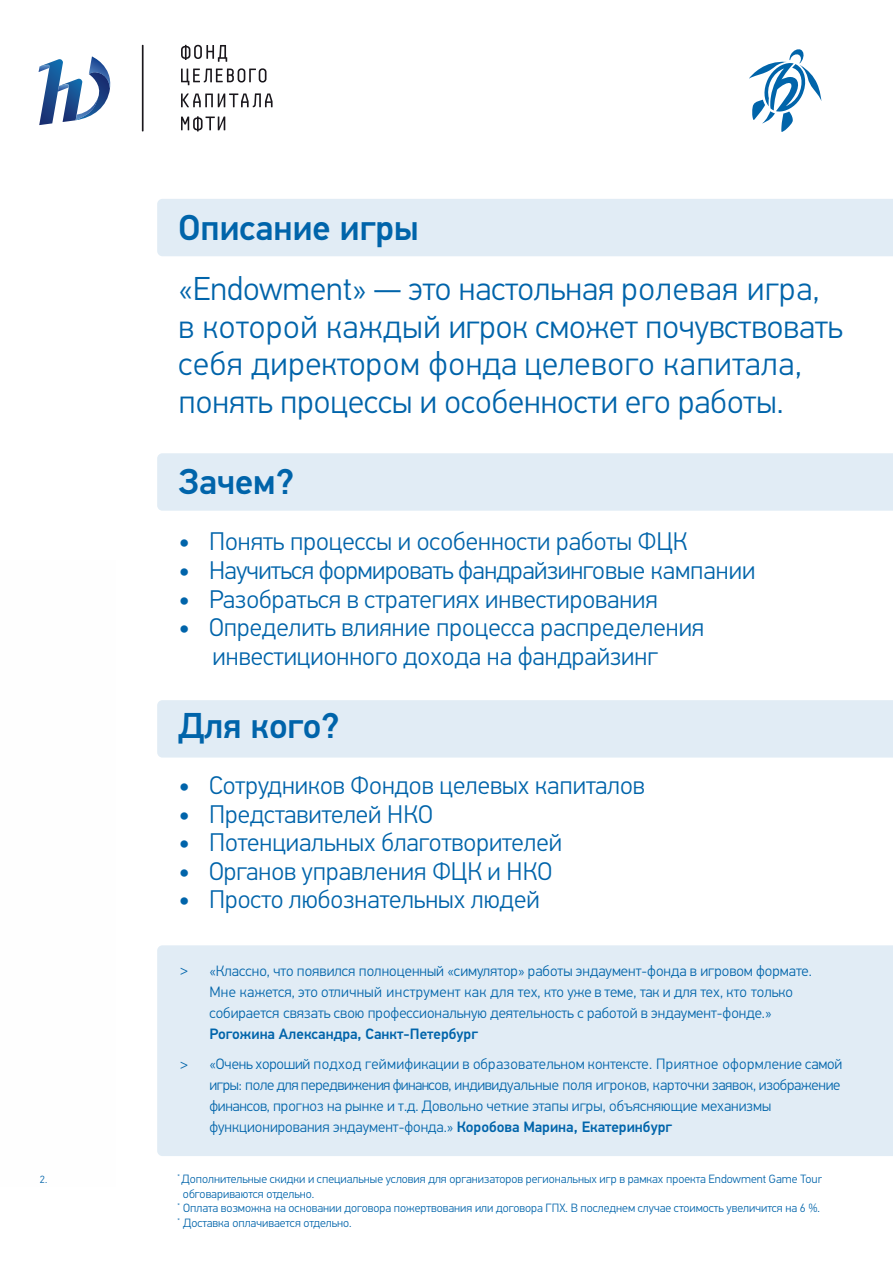
<style>
.page{position:relative;width:893px;height:1263px;background:#fff}
.page>*{position:absolute;margin:0;border:0;box-sizing:border-box;transform-origin:0 0}
.t1{font:500 36px "PF Din Text Universal";color:#0064aa}
.t2{font:300 33.15px/37.8px "PF Din Text Universal";color:#0064aa}
.t3{font:300 25.5px/28.5px "PF Din Text Universal";color:#0064aa;text-align:center}
.t4{font:300 25.5px "PF Din Text Universal";letter-spacing:-.02em;color:#0064aa}
.t5{font:300 16.5px "PF Din Text Universal";color:#0064aa}
.t6{font:300 15px/21px "PF Din Text Universal";color:#0064aa}
.t7{font:500 15px "PF Din Text Universal";color:#0064aa}
.t8{font:300 12px/15px "PF Din Text Universal";color:#0064aa}
.t9{font:300 10.5px "PF Din Text Universal";color:#0064aa}
.s1{font-weight:500}
</style>
<div class="page">
<hr style="left:142px;top:45px;width:2px;height:86px;background:#1a171c">
<svg style="left:181px;top:68px;width:85px;height:17px"></svg>
<svg style="left:181px;top:45px;width:46px;height:17px"></svg>
<svg style="left:181px;top:93px;width:92px;height:14px"></svg>
<svg style="left:181px;top:116px;width:44px;height:15px"></svg>
<svg style="left:39px;top:56px;width:72px;height:69px"></svg>
<svg style="left:749px;top:49px;width:72px;height:83px"></svg>
<div style="left:157px;top:453px;width:736px;height:58px;background:#e1ecf5"></div>
<div style="left:157px;top:199px;width:736px;height:57px;background:#e1ecf5"></div>
<div style="left:157px;top:700px;width:736px;height:58px;background:#e1ecf5"></div>
<div style="left:157px;top:945px;width:736px;height:211px;background:#e1ecf5"></div>
<p class="t9" style="left:40px;top:1173px;width:9px">2.</p>
<h1 class="t1" style="left:178px;top:205px;width:242px">Описание игры</h1>
<h2 class="t2" style="left:178px;top:272px;width:666px">«Endowment» — это настольная ролевая игра, в которой каждый игрок сможет почувствовать себя директором фонда целевого капитала, понять процессы и особенности его работы.</h2>
<h1 class="t1" style="left:178px;top:459px;width:117px">Зачем?</h1>
<h3 class="t3" style="left:178px;top:529px;width:511px"><span class="s1">•</span> Понять процессы и особенности работы ФЦК</h3>
<h3 class="t4" style="left:178px;top:555px;width:578px"><span class="s1">•</span> Научиться формировать фандрайзинговые кампании</h3>
<h3 class="t3" style="left:178px;top:586px;width:481px"><span class="s1">•</span> Разобраться в стратегиях инвестирования</h3>
<h3 class="t3" style="left:178px;top:615px;width:527px"><span class="s1">•</span> Определить влияние процесса распределения инвестиционного дохода на фандрайзинг</h3>
<h1 class="t1" style="left:178px;top:703px;width:163px">Для кого?</h1>
<h3 class="t3" style="left:178px;top:773px;width:468px"><span class="s1">•</span> Сотрудников Фондов целевых капиталов</h3>
<h3 class="t3" style="left:178px;top:801px;width:256px"><span class="s1">•</span> Представителей НКО</h3>
<h3 class="t3" style="left:178px;top:830px;width:385px"><span class="s1">•</span> Потенциальных благотворителей</h3>
<h3 class="t3" style="left:178px;top:859px;width:375px"><span class="s1">•</span> Органов управления ФЦК и НКО</h3>
<h3 class="t3" style="left:178px;top:887px;width:363px"><span class="s1">•</span> Просто любознательных людей</h3>
<p class="t5" style="left:180px;top:961px;width:9px">&gt;</p>
<p class="t5" style="left:180px;top:1054px;width:9px">&gt;</p>
<p class="t6" style="left:209px;top:961px;width:604px">«Классно, что появился полноценный «симулятор» работы эндаумент-фонда в игровом формате.<br>Мне кажется, это отличный инструмент как для тех, кто уже в теме, так и для тех, кто только собирается связать свою профессиональную деятельность с работой в эндаумент-фонде.»</p>
<p class="t7" style="left:209px;top:1024px;width:270px">Рогожина Александра, Санкт-Петербург</p>
<p class="t6" style="left:209px;top:1054px;width:634px">«Очень хороший подход геймификации в образовательном контексте. Приятное оформление самой игры: поле для передвижения финансов, индивидуальные поля игроков, карточки заявок, изображение финансов, прогноз на рынке и т.д. Довольно четкие этапы игры, объясняющие механизмы функционирования эндаумент-фонда.» <span class="s1">Коробова Марина, Екатеринбург</span></p>
<p class="t8" style="left:183px;top:1172px;width:640px;text-indent:-5px"><sup>*</sup> Дополнительные скидки и специальные условия для организаторов региональных игр в рамках проекта Endowment Game Tour обговариваются отдельно.</p>
<p class="t8" style="left:178px;top:1201px;width:644px"><sup>*</sup> Оплата возможна на основании договора пожертвования или договора ГПХ. В последнем случае стоимость увеличится на 6 %. <sup>*</sup> Доставка оплачивается отдельно.</p>
</div>
